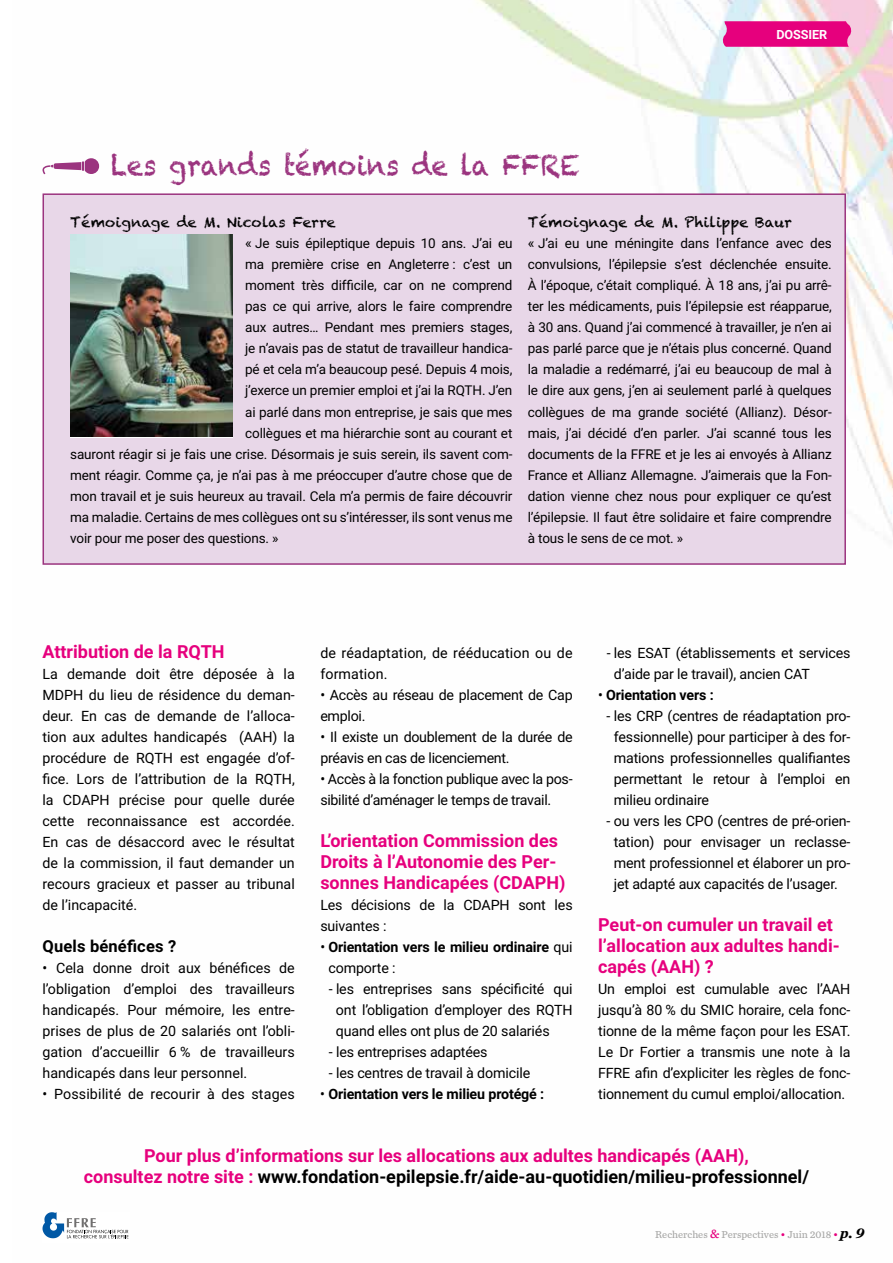
<style>
.page{position:relative;width:893px;height:1263px;background:#fff}
.page>*{position:absolute;margin:0;border:0;box-sizing:border-box;transform-origin:0 0}
.t1{font:28.5px "Chalkduster";color:#9b347f;scale:.9 1}
.t2{font:700 18px/21px "Roboto";color:#e6007d}
.t3{font:700 16.5px "Roboto";letter-spacing:.01em;color:#000}
.t4{font:14.25px/21px "Roboto";letter-spacing:-.01em;color:#000;text-align:justify}
.t5{font:700 14.25px/21px "Roboto";letter-spacing:-.01em;color:#000}
.t6{font:14.25px/21px "Roboto";letter-spacing:.01em;color:#000}
.t7{font:14.25px "Chalkduster";color:#000}
.t8{font:13.5px/21px "Roboto";letter-spacing:-.01em;color:#000;text-align:justify}
.t9{font:700 12.6px "Roboto";letter-spacing:-.01em;color:#fff}
.t10{font:10.5px "Chronicle Text G4";color:#a8a8a7}
.s1{font-size:14.25px}
.s2{font-weight:400}
.s3{color:#000}
.s4{font-size:13.5px;color:#e6007d}
.s5{color:#e6007d}
.s6{font-weight:700;font-style:italic;font-size:15px;color:#000}
</style>
<div class="page">
<img style="left:42px;top:0;width:851px;height:1231px">
<svg style="left:51px;top:1212px;width:79px;height:27px"></svg>
<svg style="left:43px;top:1212px;width:85px;height:26px"></svg>
<svg style="left:722px;top:21px;width:130px;height:26px;background:#e60e83"></svg>
<div style="left:43px;top:193px;width:803px;height:372px;background:#e8d7e8;border:2px solid #9b347f"></div>
<img style="left:70px;top:234px;width:162px;height:203px">
<svg style="left:43px;top:158px;width:56px;height:16px"></svg>
<h1 class="t1" style="left:111px;top:148px;width:522px">Les grands témoins de la FFRE</h1>
<p class="t9" style="left:776px;top:26px;width:52px">DOSSIER</p>
<p class="t7" style="left:70px;top:214px;width:267px">Témoignage de M. Nicolas Ferre</p>
<p class="t8" style="left:245px;top:233px;width:269px"><span class="s1">«</span> Je suis épileptique depuis 10 ans. J’ai eu</p>
<p class="t8" style="left:245px;top:254px;width:269px">ma première crise en Angleterre : c’est un</p>
<p class="t8" style="left:245px;top:275px;width:269px">moment très difficile, car on ne comprend</p>
<p class="t8" style="left:245px;top:296px;width:269px">pas ce qui arrive, alors le faire comprendre</p>
<p class="t8" style="left:245px;top:317px;width:269px">aux autres… Pendant mes premiers stages,</p>
<p class="t8" style="left:245px;top:338px;width:269px">je n’avais pas de statut de travailleur handica-</p>
<p class="t8" style="left:245px;top:359px;width:269px">pé et cela m’a beaucoup pesé. Depuis 4 mois,</p>
<p class="t8" style="left:245px;top:380px;width:269px">j’exerce un premier emploi et j’ai la RQTH. J’en</p>
<p class="t8" style="left:245px;top:401px;width:269px">ai parlé dans mon entreprise, je sais que mes</p>
<p class="t8" style="left:245px;top:422px;width:269px">collègues et ma hiérarchie sont au courant et</p>
<p class="t8" style="left:70px;top:443px;width:444px">sauront réagir si je fais une crise. Désormais je suis serein, ils savent com-</p>
<p class="t8" style="left:70px;top:464px;width:444px">ment réagir. Comme ça, je n’ai pas à me préoccuper d’autre chose que de</p>
<p class="t8" style="left:70px;top:485px;width:444px">mon travail et je suis heureux au travail. Cela m’a permis de faire découvrir</p>
<p class="t8" style="left:70px;top:506px;width:444px">ma maladie. Certains de mes collègues ont su s’intéresser, ils sont venus me</p>
<p class="t8" style="left:70px;top:527px;width:210px">voir pour me poser des questions. »</p>
<p class="t7" style="left:528px;top:214px;width:266px">Témoignage de M. Philippe Baur</p>
<p class="t8" style="left:528px;top:233px;width:305px"><span class="s1">«</span> J’ai eu une méningite dans l’enfance avec des convulsions, l’épilepsie s’est déclenchée ensuite.<br>À l’époque, c’était compliqué. À 18 ans, j’ai pu arrê&shy;ter les médicaments, puis l’épilepsie est réapparue, à 30 ans. Quand j’ai commencé à travailler, je n’en ai pas parlé parce que je n’étais plus concerné. Quand la maladie a redémarré, j’ai eu beaucoup de mal à le dire aux gens, j’en ai seulement parlé à quelques collègues de ma grande société (Allianz). Désor&shy;mais, j’ai décidé d’en parler. J’ai scanné tous les documents de la FFRE et je les ai envoyés à Allianz France et Allianz Allemagne. J’aimerais que la Fon&shy;dation vienne chez nous pour expliquer ce qu’est l’épilepsie. Il faut être solidaire et faire comprendre à tous le sens de ce mot. »</p>
<p class="t2" style="left:43px;top:640px;width:184px">Attribution de la RQTH</p>
<p class="t4" style="left:43px;top:663px;width:254px">La demande doit être déposée à la MDPH du lieu de résidence du deman&shy;deur. En cas de demande de l’alloca&shy;tion aux adultes handicapés (AAH) la procédure de RQTH est engagée d’of&shy;fice. Lors de l’attribution de la RQTH, la CDAPH précise pour quelle durée cette reconnaissance est accordée.<br>En cas de désaccord avec le résultat de la commission, il faut demander un recours gracieux et passer au tribunal de l’incapacité.</p>
<p class="t3" style="left:43px;top:934px;width:135px">Quels bénéfices ?</p>
<p class="t4" style="left:43px;top:957px;width:254px">• Cela donne droit aux bénéfices de l’obligation d’emploi des travailleurs handicapés. Pour mémoire, les entre&shy;prises de plus de 20 salariés ont l’obli&shy;gation d’accueillir 6 % de travailleurs handicapés dans leur personnel.</p>
<p class="t6" style="left:43px;top:1083px;width:254px">• Possibilité de recourir à des stages</p>
<p class="t6" style="left:320px;top:642px;width:254px">de réadaptation, de rééducation ou de formation.</p>
<p class="t4" style="left:320px;top:684px;width:254px">• Accès au réseau de placement de Cap emploi.</p>
<p class="t4" style="left:320px;top:726px;width:254px">• Il existe un doublement de la durée de préavis en cas de licenciement.</p>
<p class="t4" style="left:320px;top:768px;width:254px">• Accès à la fonction publique avec la pos&shy;sibilité d’aménager le temps de travail.</p>
<p class="t2" style="left:320px;top:829px;width:247px">L’orientation Commission des<br>Droits à l’Autonomie des Per&shy;sonnes Handicapées (CDAPH)</p>
<p class="t4" style="left:320px;top:894px;width:254px">Les décisions de la CDAPH sont les suivantes :</p>
<p class="t5" style="left:328px;top:936px;width:246px;text-indent:-8px"><span class="s2">•</span> Orientation vers le milieu ordinaire <span class="s2">qui comporte :</span></p>
<p class="t4" style="left:336px;top:978px;width:238px;text-indent:-7px">- les entreprises sans spécificité qui ont l’obligation d’employer des RQTH quand elles ont plus de 20 salariés</p>
<p class="t4" style="left:329px;top:1041px;width:160px">- les entreprises adaptées</p>
<p class="t4" style="left:329px;top:1062px;width:203px">- les centres de travail à domicile</p>
<p class="t5" style="left:320px;top:1083px;width:225px"><span class="s2">•</span> Orientation vers le milieu protégé :</p>
<p class="t4" style="left:614px;top:642px;width:238px;text-indent:-7px">- les ESAT (établissements et services d’aide par le travail), ancien CAT</p>
<p class="t5" style="left:598px;top:684px;width:117px"><span class="s2">•</span> Orientation vers :</p>
<p class="t4" style="left:614px;top:705px;width:238px;text-indent:-7px">- les CRP (centres de réadaptation pro&shy;fessionnelle) pour participer à des for&shy;mations professionnelles qualifiantes permettant le retour à l’emploi en milieu ordinaire</p>
<p class="t4" style="left:607px;top:810px;width:245px;text-align:center">- ou vers les CPO (centres de pré-orien&shy;tation) pour envisager un reclasse&shy;ment professionnel et élaborer un pro&shy;jet adapté aux capacités de l’usager.</p>
<p class="t2" style="left:598px;top:913px;width:243px">Peut-on cumuler un travail et l’allocation aux adultes handi&shy;capés (AAH) ?</p>
<p class="t4" style="left:598px;top:978px;width:254px">Un emploi est cumulable avec l’AAH jusqu’à 80 % du SMIC horaire, cela fonc&shy;tionne de la même façon pour les ESAT.<br>Le Dr Fortier a transmis une note à la FFRE afin d’expliciter les règles de fonc&shy;tionnement du cumul emploi/allocation.</p>
<p class="t2" style="left:84px;top:1144px;width:727px;text-align:center">Pour plus d’informations sur les allocations aux adultes handicapés (AAH),<br>consultez notre site : <span class="s3">www.fondation-epilepsie.fr/aide-au-quotidien/milieu-professionnel/</span></p>
<p class="t10" style="left:655px;top:1227px;width:211px">Recherches <span class="s4">&amp;</span> Perspectives <span class="s5">•</span> Juin 2018 <span class="s5">•</span> <span class="s6">p. 9</span></p>
</div>
